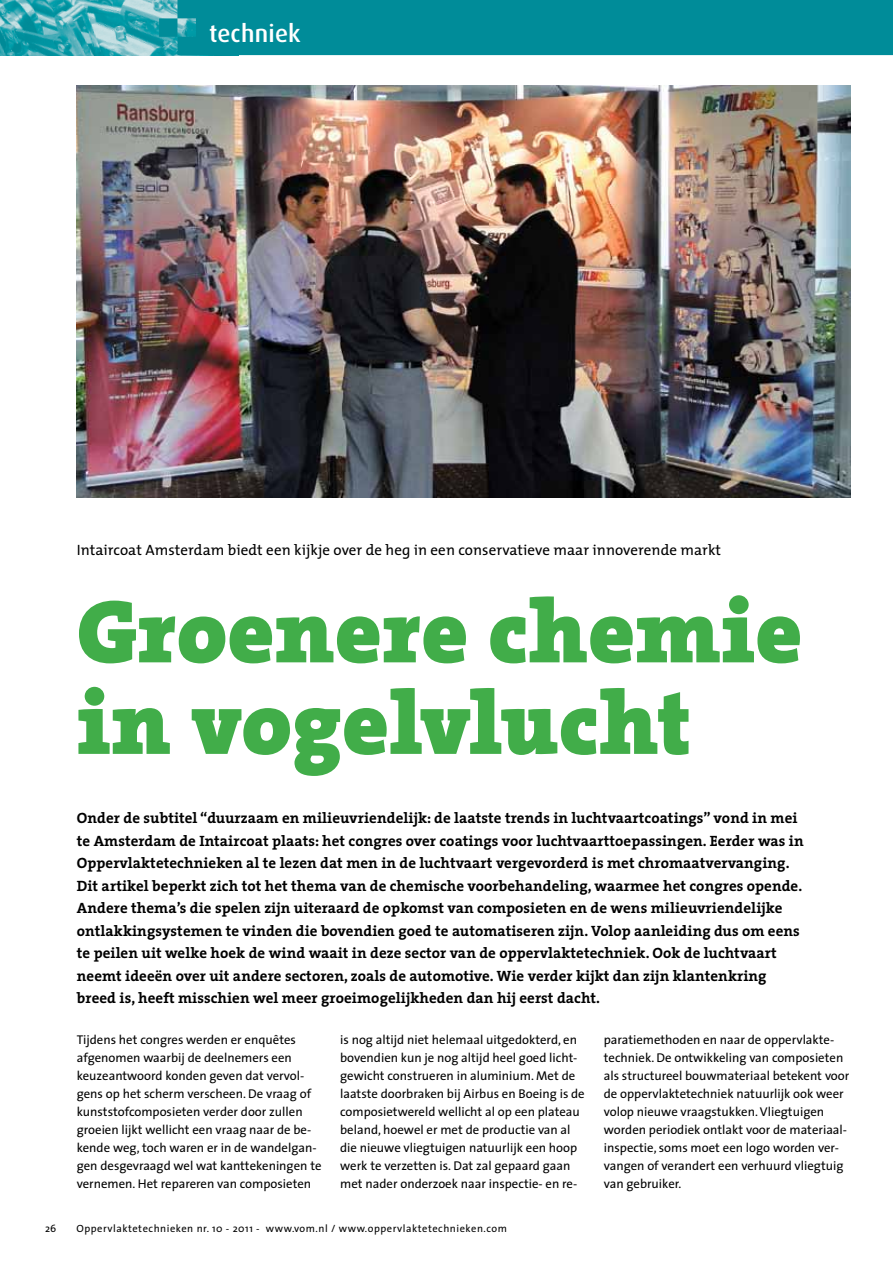
<style>
.page{position:relative;width:893px;height:1263px;background:#fff}
.page>*{position:absolute;margin:0;border:0;box-sizing:border-box;transform-origin:0 0}
.t1{font:900 90px/91.5px "The Serif";color:#41ad49}
.t2{font:500 24.3px "Dax";letter-spacing:.01em;color:#fff}
.t3{font:700 15px/22.5px "The Serif";letter-spacing:.005em;color:#000}
.t4{font:15px "The Mix";letter-spacing:.005em;color:#000}
.t5{font:12.75px/18px "The Sans";color:#000}
.t6{font:10.5px "The Sans";letter-spacing:.05em;color:#000}
</style>
<div class="page">
<img style="left:0;top:0;width:159px;height:55px">
<div style="left:159px;top:0;width:734px;height:55px;background:#008c99"></div>
<img style="left:77px;top:85px;width:773px;height:412px">
<h2 class="t2" style="left:209px;top:20px;width:93px">techniek</h2>
<p class="t4" style="left:77px;top:538px;width:646px">Intaircoat Amsterdam biedt een kijkje over de heg in een conservatieve maar innoverende markt</p>
<h1 class="t1" style="left:77px;top:584px;width:727px">Groenere chemie in vogelvlucht</h1>
<p class="t3" style="left:77px;top:806px;width:728px">Onder de subtitel “duurzaam en milieuvriendelijk: de laatste trends in luchtvaartcoatings” vond in mei te Amsterdam de Intaircoat plaats: het congres over coatings voor luchtvaarttoepassingen. Eerder was in Oppervlaktetechnieken al te lezen dat men in de luchtvaart vergevorderd is met chromaatvervanging.<br>Dit artikel beperkt zich tot het thema van de chemische voorbehandeling, waarmee het congres opende.<br>Andere thema’s die spelen zijn uiteraard de opkomst van composieten en de wens milieuvriendelijke ontlakkingsystemen te vinden die bovendien goed te automatiseren zijn. Volop aanleiding dus om eens te peilen uit welke hoek de wind waait in deze sector van de oppervlaktetechniek. Ook de luchtvaart neemt ideeën over uit andere sectoren, zoals de automotive. Wie verder kijkt dan zijn klantenkring breed is, heeft misschien wel meer groeimogelijkheden dan hij eerst dacht.</p>
<p class="t5" style="left:77px;top:1030px;width:246px">Tijdens het congres werden er enquêtes afgenomen waarbij de deelnemers een keuzeantwoord konden geven dat vervol&shy;gens op het scherm verscheen. De vraag of kunststofcomposieten verder door zullen groeien lijkt wellicht een vraag naar de be&shy;kende weg, toch waren er in de wandelgan&shy;gen desgevraagd wel wat kanttekeningen te vernemen. Het repareren van composieten</p>
<p class="t5" style="left:340px;top:1030px;width:246px">is nog altijd niet helemaal uitgedokterd, en bovendien kun je nog altijd heel goed licht&shy;gewicht construeren in aluminium. Met de laatste doorbraken bij Airbus en Boeing is de composietwereld wellicht al op een plateau beland, hoewel er met de productie van al die nieuwe vliegtuigen natuurlijk een hoop werk te verzetten is. Dat zal gepaard gaan met nader onderzoek naar inspectie- en re-</p>
<p class="t6" style="left:45px;top:1220px;width:13px">26</p>
<p class="t6" style="left:77px;top:1220px;width:432px">Oppervlaktetechnieken nr. 10 - 2011 - www.vom.nl / www.oppervlaktetechnieken.com</p>
<p class="t5" style="left:604px;top:1030px;width:247px">paratiemethoden en naar de oppervlakte&shy;techniek. De ontwikkeling van composieten als structureel bouwmateriaal betekent voor de oppervlaktetechniek natuurlijk ook weer volop nieuwe vraagstukken. Vliegtuigen worden periodiek ontlakt voor de materiaal&shy;inspectie, soms moet een logo worden ver&shy;vangen of verandert een verhuurd vliegtuig van gebruiker.</p>
</div>
